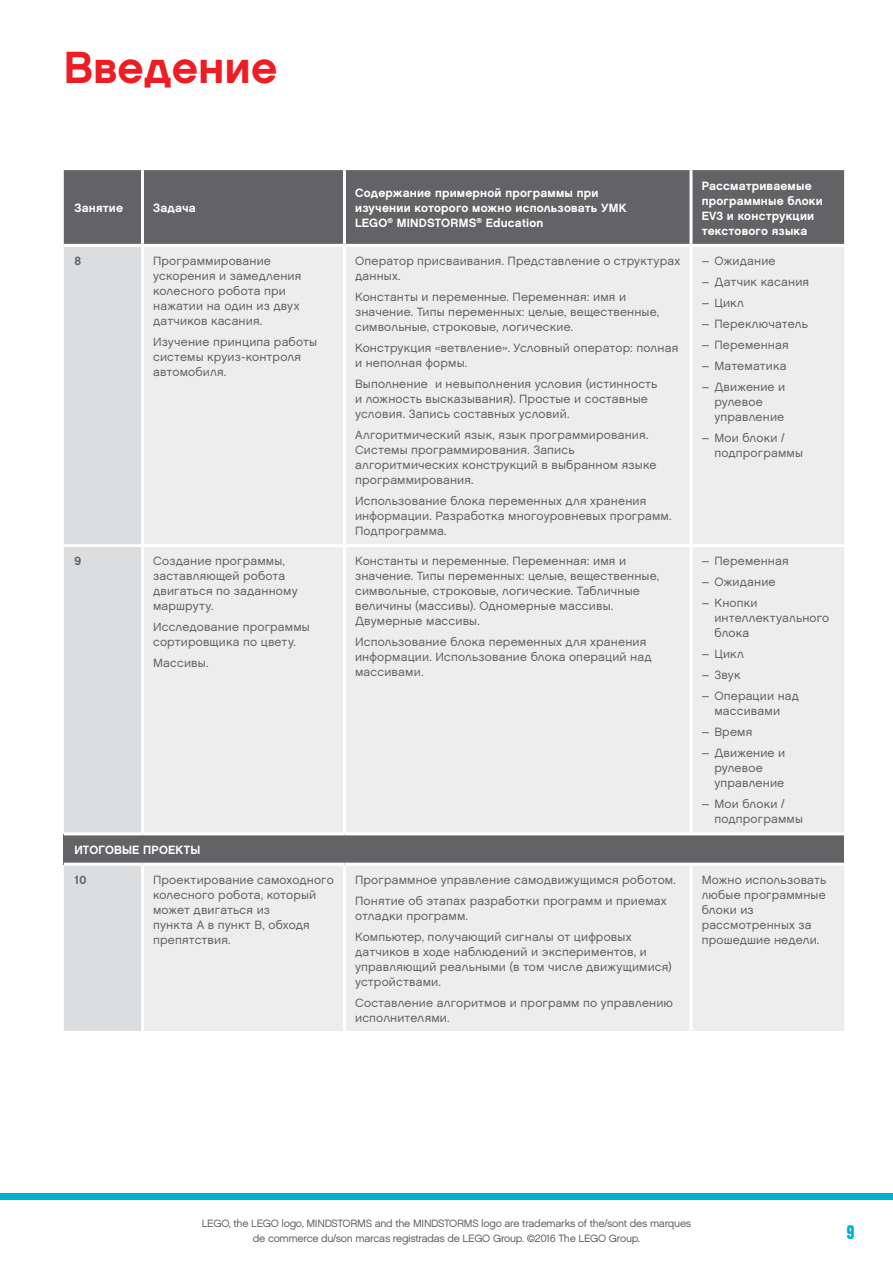
<style>
.page{position:relative;width:893px;height:1263px;background:#fff}
.page>*{position:absolute;margin:0;border:0;box-sizing:border-box;transform-origin:0 0}
.t1{font:700 45px "LEGO Chalet 60";color:#ee1d23}
.t2{font:700 21px "LEGO Chalet Comprime 80";color:#00b1cd}
.t3{font:12px/15px "LEGO Chalet 60";letter-spacing:.015em;color:#636366}
.t4{font:700 12px/15px "LEGO Chalet 60";letter-spacing:.015em;color:#fff}
.t5{font:700 12px "LEGO Chalet 60";color:#636366}
.t6{font:10.65px/14.9px "LEGO Chalet 60";letter-spacing:-.025em;color:#636366;text-align:center}
</style>
<div class="page">
<div style="left:0;top:1193px;width:893px;height:6px;background:#00b1cd"></div>
<div style="left:64px;top:170px;width:780px;height:74px;background:#636366"></div>
<div style="left:64px;top:247px;width:77px;height:784px;background:#dcdddf"></div>
<div style="left:144px;top:247px;width:700px;height:784px;background:#ededee"></div>
<div style="left:64px;top:834px;width:780px;height:30px;background:#636366"></div>
<hr style="left:141px;top:170px;width:3px;height:74px;background:#fff">
<hr style="left:343px;top:170px;width:3px;height:74px;background:#fff">
<hr style="left:689px;top:170px;width:3px;height:74px;background:#fff">
<hr style="left:343px;top:247px;width:3px;height:297px;background:#fff">
<hr style="left:689px;top:247px;width:3px;height:297px;background:#fff">
<hr style="left:64px;top:544px;width:78px;height:3px;background:#fff">
<hr style="left:142px;top:544px;width:202px;height:3px;background:#fff">
<hr style="left:344px;top:544px;width:347px;height:3px;background:#fff">
<hr style="left:343px;top:547px;width:3px;height:285px;background:#fff">
<hr style="left:691px;top:544px;width:153px;height:3px;background:#fff">
<hr style="left:689px;top:547px;width:3px;height:285px;background:#fff">
<hr style="left:343px;top:866px;width:3px;height:165px;background:#fff">
<hr style="left:689px;top:866px;width:3px;height:165px;background:#fff">
<hr style="left:64px;top:832px;width:78px;height:3px;background:#fff">
<hr style="left:142px;top:832px;width:202px;height:3px;background:#fff">
<hr style="left:344px;top:832px;width:347px;height:3px;background:#fff">
<hr style="left:691px;top:832px;width:153px;height:3px;background:#fff">
<hr style="left:64px;top:863px;width:78px;height:3px;background:#fff">
<hr style="left:142px;top:863px;width:202px;height:3px;background:#fff">
<hr style="left:344px;top:863px;width:347px;height:3px;background:#fff">
<hr style="left:691px;top:863px;width:153px;height:3px;background:#fff">
<h1 class="t1" style="left:64px;top:39px;width:215px">Введение</h1>
<p class="t4" style="left:74px;top:200px;width:50px">Занятие</p>
<p class="t4" style="left:153px;top:200px;width:44px">Задача</p>
<p class="t5" style="left:74px;top:253px;width:8px">8</p>
<p class="t3" style="left:153px;top:253px;width:150px">Программирование ускорения и замедления колесного робота при нажатии на один из двух датчиков касания.</p>
<p class="t3" style="left:153px;top:334px;width:165px">Изучение принципа работы системы круиз-контроля автомобиля.</p>
<p class="t5" style="left:74px;top:554px;width:8px">9</p>
<p class="t3" style="left:153px;top:554px;width:146px">Создание программы, заставляющей робота двигаться по заданному маршруту.</p>
<p class="t3" style="left:153px;top:620px;width:158px">Исследование программы сортировщика по цвету.</p>
<p class="t3" style="left:153px;top:656px;width:57px">Массивы.</p>
<p class="t4" style="left:355px;top:185px;width:273px">Содержание примерной программы при изучении которого можно использовать УМК<br>LEGO<sup>®</sup> MINDSTORMS<sup>®</sup> Education</p>
<p class="t4" style="left:702px;top:178px;width:123px">Рассматриваемые программные блоки<br>EV3 и конструкции текстового языка</p>
<p class="t3" style="left:355px;top:253px;width:327px">Оператор присваивания. Представление о структурах данных.</p>
<p class="t3" style="left:355px;top:289px;width:306px">Константы и переменные. Переменная: имя и значение. Типы переменных: целые, вещественные, символьные, строковые, логические.</p>
<p class="t3" style="left:355px;top:340px;width:325px">Конструкция «ветвление». Условный оператор: полная и неполная формы.</p>
<p class="t3" style="left:355px;top:376px;width:304px">Выполнение и невыполнения условия (истинность и ложность высказывания). Простые и составные условия. Запись составных условий.</p>
<p class="t3" style="left:355px;top:427px;width:303px">Алгоритмический язык, язык программирования.<br>Системы программирования. Запись алгоритмических конструкций в выбранном языке программирования.</p>
<p class="t3" style="left:355px;top:493px;width:318px">Использование блока переменных для хранения информации. Разработка многоуровневых программ.<br>Подпрограмма.</p>
<p class="t3" style="left:355px;top:554px;width:306px">Константы и переменные. Переменная: имя и значение. Типы переменных: целые, вещественные, символьные, строковые, логические. Табличные величины (массивы). Одномерные массивы.<br>Двумерные массивы.</p>
<p class="t3" style="left:355px;top:635px;width:298px">Использование блока переменных для хранения информации. Использование блока операций над массивами.</p>
<p class="t3" style="left:702px;top:253px;width:75px">– Ожидание</p>
<p class="t3" style="left:702px;top:274px;width:109px">– Датчик касания</p>
<p class="t3" style="left:702px;top:295px;width:44px">– Цикл</p>
<p class="t3" style="left:702px;top:316px;width:108px">– Переключатель</p>
<p class="t3" style="left:702px;top:337px;width:89px">– Переменная</p>
<p class="t3" style="left:702px;top:358px;width:86px">– Математика</p>
<p class="t3" style="left:714px;top:379px;width:72px;text-indent:-13px">– Движение и рулевое управление</p>
<p class="t3" style="left:714px;top:430px;width:90px;text-indent:-13px">– Мои блоки / подпрограммы</p>
<p class="t3" style="left:702px;top:554px;width:89px">– Переменная</p>
<p class="t3" style="left:702px;top:575px;width:75px">– Ожидание</p>
<p class="t3" style="left:714px;top:596px;width:116px;text-indent:-13px">– Кнопки интеллектуального блока</p>
<p class="t3" style="left:702px;top:647px;width:44px">– Цикл</p>
<p class="t3" style="left:702px;top:668px;width:40px">– Звук</p>
<p class="t3" style="left:702px;top:689px;width:99px;text-align:center">– Операции над массивами</p>
<p class="t3" style="left:702px;top:725px;width:52px">– Время</p>
<p class="t3" style="left:714px;top:746px;width:72px;text-indent:-13px">– Движение и рулевое управление</p>
<p class="t3" style="left:714px;top:797px;width:90px;text-indent:-13px">– Мои блоки / подпрограммы</p>
<p class="t4" style="left:74px;top:842px;width:127px">ИТОГОВЫЕ ПРОЕКТЫ</p>
<p class="t5" style="left:74px;top:872px;width:13px">10</p>
<p class="t3" style="left:153px;top:872px;width:182px">Проектирование самоходного колесного робота, который может двигаться из<br>пункта A в пункт B, обходя препятствия.</p>
<p class="t3" style="left:355px;top:869px;width:322px;line-height:21px">Программное управление самодвижущимся роботом.<br>Понятие об этапах разработки программ и приемах</p>
<p class="t3" style="left:355px;top:905px;width:278px;line-height:21px">отладки программ.<br>Компьютер, получающий сигналы от цифровых</p>
<p class="t3" style="left:355px;top:944px;width:318px">датчиков в ходе наблюдений и экспериментов, и управляющий реальными (в том числе движущимися) устройствами.</p>
<p class="t3" style="left:355px;top:995px;width:319px">Составление алгоритмов и программ по управлению исполнителями.</p>
<p class="t3" style="left:702px;top:872px;width:126px">Можно использовать любые программные блоки из рассмотренных за прошедшие недели.</p>
<p class="t6" style="left:202px;top:1216px;width:491px">LEGO, the LEGO logo, MINDSTORMS and the MINDSTORMS logo are trademarks of the/sont des marques de commerce du/son marcas registradas de LEGO Group. ©2016 The LEGO Group.</p>
<h2 class="t2" style="left:846px;top:1220px;width:9px">9</h2>
</div>
